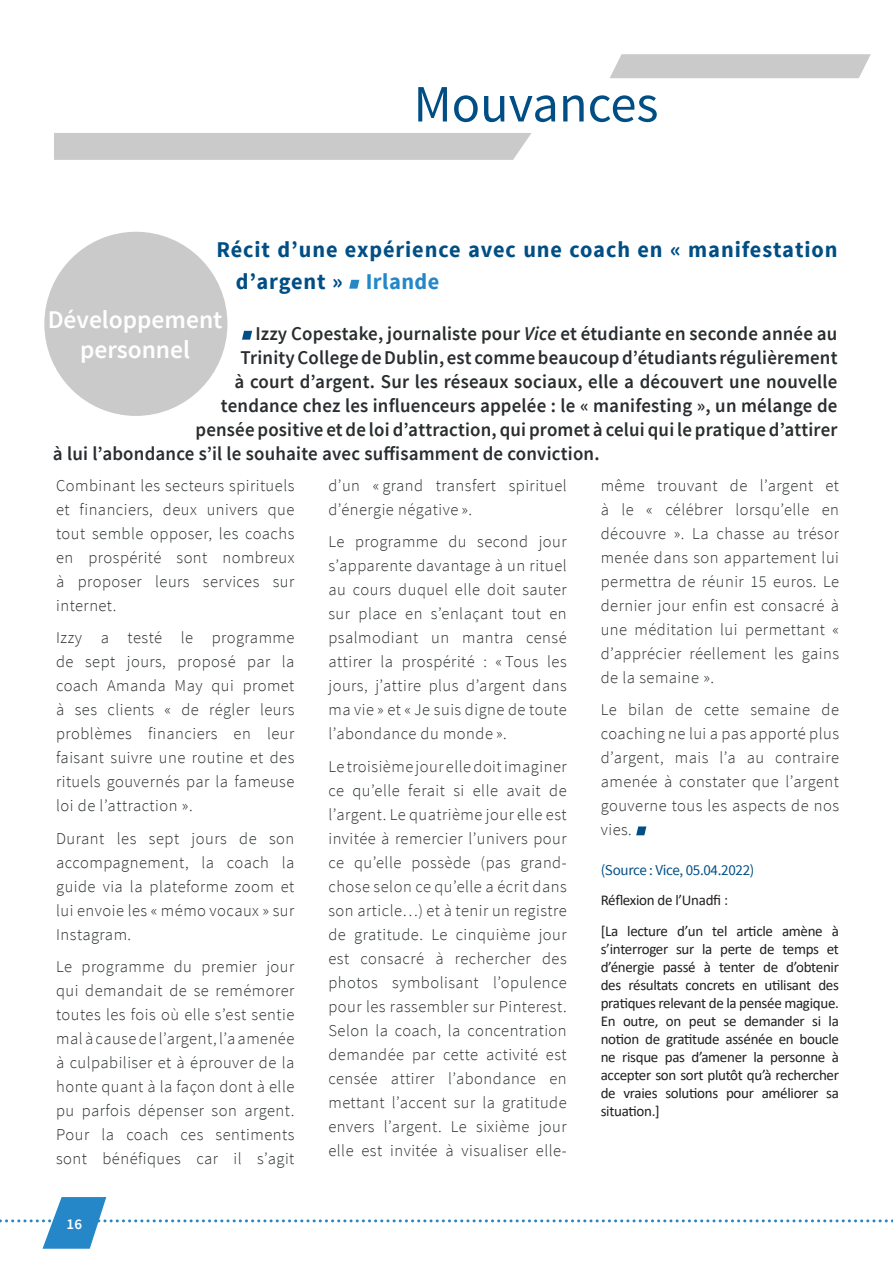
<style>
.page{position:relative;width:893px;height:1263px;background:#fff}
.page>*{position:absolute;margin:0;border:0;box-sizing:border-box;transform-origin:0 0}
.t1{font:52.5px "Source Sans Pro";color:#014e85}
.t2{font:600 25.5px/30.6px "Source Sans Pro";color:#fff;text-align:center}
.t3{font:700 22.5px/31.5px "Source Sans Pro";letter-spacing:.04em;color:#014e85}
.t4{font:600 19.5px "Source Sans Pro";letter-spacing:.01em;color:#292d2f}
.t5{font:300 16.5px/24px "Source Sans Pro";letter-spacing:.03em;color:#292d2f;text-align:justify}
.t6{font:15px/18px "Calibri";letter-spacing:-.02em;color:#231f20;text-align:justify}
.t7{font:15px "Source Sans Pro";letter-spacing:-.02em;color:#014e85}
.t8{font:600 15px "Source Sans Pro";color:#fff}
.s1{color:#2487c8}
.s2{font-style:italic}
</style>
<div class="page">
<svg style="left:0;top:1197px;width:893px;height:52px"></svg>
<div style="left:54px;top:133px;width:478px;height:27px;background:#cacaca"></div>
<svg style="left:610px;top:54px;width:261px;height:24px;background:#ccc"></svg>
<svg style="left:349px;top:280px;width:10px;height:9px"></svg>
<svg style="left:242px;top:331px;width:10px;height:9px"></svg>
<div style="left:44px;top:232px;width:183px;height:184px;background:#cacaca;border-radius:50%"></div>
<svg style="left:636px;top:826px;width:10px;height:9px"></svg>
<p class="t1" style="left:414px;top:71px;width:246px">Mouvances</p>
<p class="t3" style="left:236px;top:235px;width:603px;text-indent:-20px">Récit d’une expérience avec une coach en « manifestation d’argent » <span class="s1">Irlande</span></p>
<p class="t4" style="left:255px;top:321px;width:584px">Izzy Copestake, journaliste pour <span class="s2">Vice</span> et étudiante en seconde année au</p>
<p class="t4" style="left:240px;top:345px;width:599px">Trinity College de Dublin, est comme beaucoup d’étudiants régulièrement</p>
<p class="t4" style="left:234px;top:369px;width:605px">à court d’argent. Sur les réseaux sociaux, elle a découvert une nouvelle</p>
<p class="t4" style="left:221px;top:393px;width:618px">tendance chez les influenceurs appelée : le « manifesting », un mélange de</p>
<p class="t4" style="left:195px;top:417px;width:644px">pensée positive et de loi d’attraction, qui promet à celui qui le pratique d’attirer</p>
<p class="t4" style="left:53px;top:441px;width:548px">à lui l’abondance s’il le souhaite avec suffisamment de conviction.</p>
<p class="t2" style="left:48px;top:305px;width:176px">Développement personnel</p>
<p class="t5" style="left:56px;top:473px;width:240px">Combinant les secteurs spirituels et financiers, deux univers que tout semble opposer, les coachs en prospérité sont nombreux à proposer leurs services sur internet.</p>
<p class="t5" style="left:56px;top:626px;width:240px">Izzy a testé le programme de sept jours, proposé par la coach Amanda May qui promet à ses clients « de régler leurs problèmes financiers en leur faisant suivre une routine et des rituels gouvernés par la fameuse loi de l’attraction ».</p>
<p class="t5" style="left:56px;top:826px;width:240px">Durant les sept jours de son accompagnement, la coach la guide via la plateforme zoom et lui envoie les « mémo vocaux » sur Instagram.</p>
<p class="t5" style="left:56px;top:955px;width:240px">Le programme du premier jour qui demandait de se remémorer toutes les fois où elle s’est sentie mal à cause de l’argent, l’a amenée à culpabiliser et à éprouver de la honte quant à la façon dont à elle pu parfois dépenser son argent.<br>Pour la coach ces sentiments sont bénéfiques car il s’agit</p>
<p class="t8" style="left:67px;top:1214px;width:17px">16</p>
<p class="t5" style="left:328px;top:473px;width:240px">d’un « grand transfert spirituel d’énergie négative ».</p>
<p class="t5" style="left:328px;top:530px;width:240px">Le programme du second jour s’apparente davantage à un rituel au cours duquel elle doit sauter sur place en s’enlaçant tout en psalmodiant un mantra censé attirer la prospérité : « Tous les jours, j’attire plus d’argent dans ma vie » et « Je suis digne de toute l’abondance du monde ».</p>
<p class="t5" style="left:328px;top:754px;width:240px">Le troisième jour elle doit imaginer ce qu’elle ferait si elle avait de l’argent. Le quatrième jour elle est invitée à remercier l’univers pour ce qu’elle possède (pas grand&shy;chose selon ce qu’elle a écrit dans son article…) et à tenir un registre de gratitude. Le cinquième jour est consacré à rechercher des photos symbolisant l’opulence pour les rassembler sur Pinterest.<br>Selon la coach, la concentration demandée par cette activité est censée attirer l’abondance en mettant l’accent sur la gratitude envers l’argent. Le sixième jour elle est invitée à visualiser elle-</p>
<p class="t5" style="left:601px;top:473px;width:240px">même trouvant de l’argent et à le « célébrer lorsqu’elle en découvre ». La chasse au trésor menée dans son appartement lui permettra de réunir 15 euros. Le dernier jour enfin est consacré à une méditation lui permettant « d’apprécier réellement les gains de la semaine ».</p>
<p class="t5" style="left:601px;top:698px;width:240px">Le bilan de cette semaine de coaching ne lui a pas apporté plus d’argent, mais l’a au contraire amenée à constater que l’argent gouverne tous les aspects de nos vies.</p>
<p class="t7" style="left:601px;top:860px;width:155px">(Source : Vice, 05.04.2022)</p>
<p class="t6" style="left:601px;top:891px;width:129px">Réflexion de l’Unadfi :</p>
<p class="t6" style="left:601px;top:922px;width:240px">[La lecture d’un tel article amène à s’interroger sur la perte de temps et d’énergie passé à tenter de d’obtenir des résultats concrets en utilisant des pratiques relevant de la pensée magique.<br>En outre, on peut se demander si la notion de gratitude assénée en boucle ne risque pas d’amener la personne à accepter son sort plutôt qu’à rechercher de vraies solutions pour améliorer sa situation.]</p>
</div>
